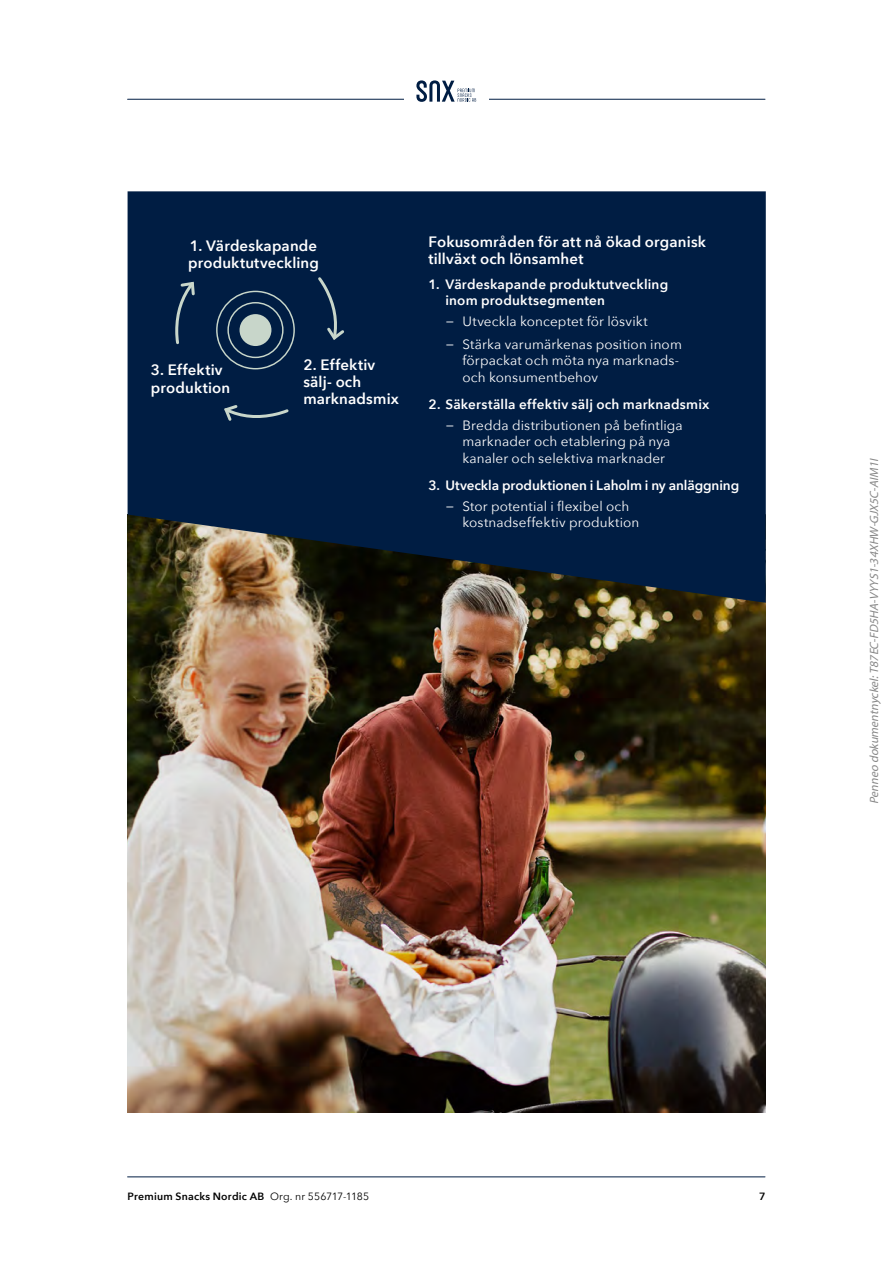
<style>
.page{position:relative;width:893px;height:1263px;background:#fff}
.page>*{position:absolute;margin:0;border:0;box-sizing:border-box;transform-origin:0 0}
.t1{font:600 15px/17.2px "Avenir Next";letter-spacing:.01em;color:#fff}
.t2{font:13.5px/16.5px "Avenir Next";letter-spacing:.01em;color:#fff}
.t3{font:600 13.5px/16.5px "Avenir Next";letter-spacing:.015em;color:#fff}
.t4{font:600 13.5px "Avenir Next";letter-spacing:-.005em;color:#fff}
.t5{font:italic 12px "Myriad Pro";color:#888}
.t6{font:600 10.5px "Avenir Next";letter-spacing:.025em;color:#000}
.s1{font-weight:400}
</style>
<div class="page">
<img style="left:128px;top:603px;width:637px;height:509px">
<svg style="left:128px;top:191px;width:638px;height:412px;background:#092140"></svg>
<svg style="left:216px;top:291px;width:79px;height:78px;background:#2d4661"></svg>
<svg style="left:174px;top:279px;width:23px;height:67px;background:#203b58"></svg>
<svg style="left:315px;top:274px;width:32px;height:68px;background:#173252"></svg>
<svg style="left:222px;top:403px;width:69px;height:20px"></svg>
<hr style="left:128px;top:1176px;width:637px;height:1px;background:#001d43">
<hr style="left:128px;top:99px;width:637px;height:1px;background:#001d43">
<div style="left:404px;top:74px;width:84px;height:34px;background:#fff"></div>
<svg style="left:416px;top:80px;width:60px;height:22px"></svg>
<p class="t1" style="left:188px;top:237px;width:132px">1. Värdeskapande produktutveckling</p>
<p class="t1" style="left:151px;top:361px;width:81px">3. Effektiv produktion</p>
<p class="t1" style="left:303px;top:356px;width:97px">2. Effektiv sälj- och marknadsmix</p>
<p class="t1" style="left:428px;top:233px;width:279px">Fokusområden för att nå ökad organisk tillväxt och lönsamhet</p>
<p class="t3" style="left:445px;top:276px;width:224px;text-indent:-17px">1. Värdeskapande produktutveckling inom produktsegmenten</p>
<p class="t2" style="left:445px;top:309px;width:238px;line-height:23px">− Utveckla konceptet för lösvikt<br>− Stärka varumärkenas position inom</p>
<p class="t2" style="left:462px;top:352px;width:218px">förpackat och möta nya marknads&shy;och konsumentbehov</p>
<p class="t3" style="left:428px;top:396px;width:283px">2. Säkerställa effektiv sälj och marknadsmix</p>
<p class="t2" style="left:445px;top:416px;width:239px;text-align:center">− Bredda distributionen på befintliga marknader och etablering på nya kanaler och selektiva marknader</p>
<p class="t4" style="left:428px;top:477px;width:312px">3. Utveckla produktionen i Laholm i ny anläggning</p>
<p class="t2" style="left:462px;top:497px;width:179px;text-indent:-17px">− Stor potential i flexibel och kostnads effektiv produktion</p>
<p class="t5" style="left:869px;top:804px;width:349px;rotate:-90deg">Penneo dokumentnyckel:T87EC-FD5HA-VYYS1-34XHW-GJX5C-AIM1I</p>
<p class="t6" style="left:128px;top:1190px;width:243px">Premium Snacks Nordic AB <span class="s1">Org. nr 556717-1185</span></p>
<p class="t6" style="left:759px;top:1190px;width:8px">7</p>
</div>
